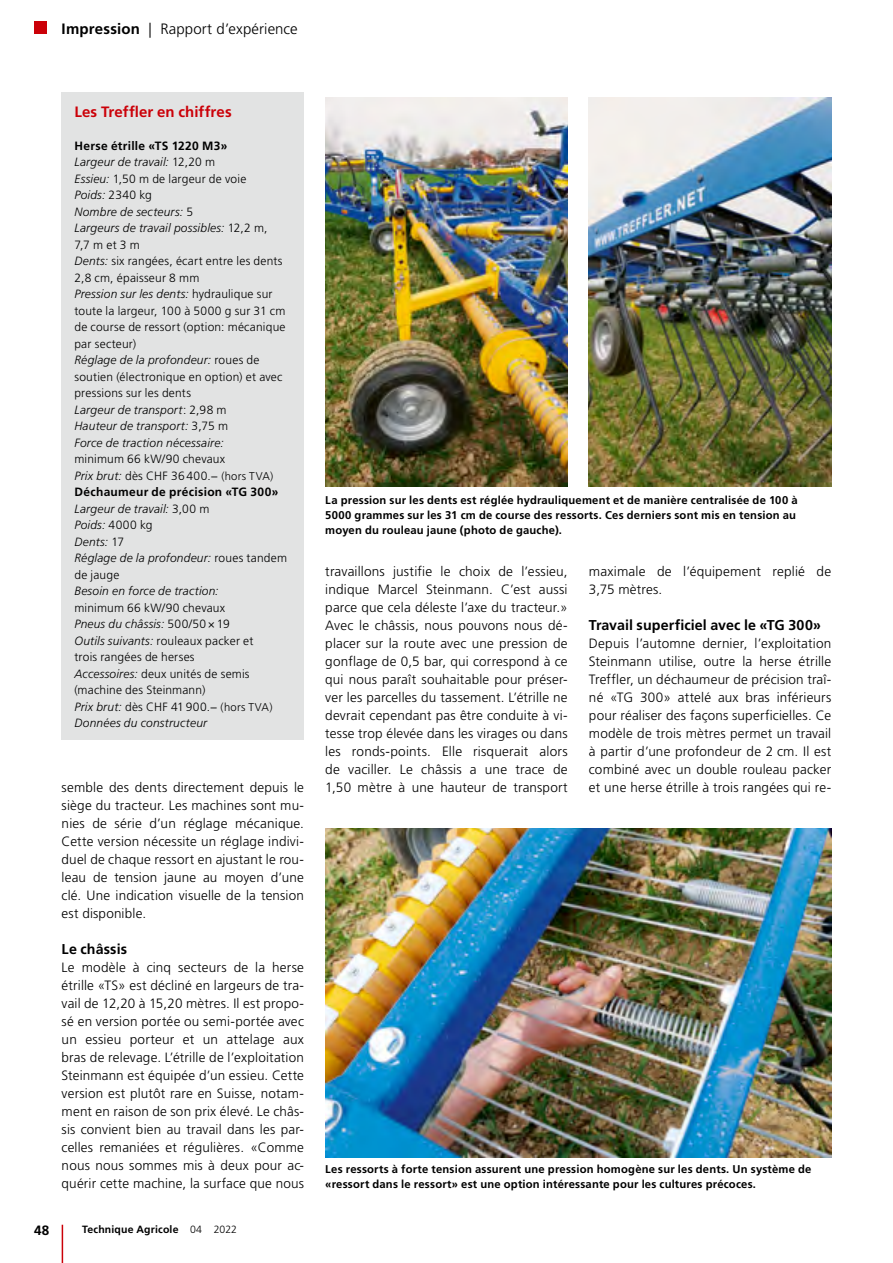
<style>
.page{position:relative;width:893px;height:1263px;background:#fff}
.page>*{position:absolute;margin:0;border:0;box-sizing:border-box;transform-origin:0 0}
.t1{font:300 15px "Frutiger LT Std";letter-spacing:.005em;color:#000}
.t2{font:700 15px "Frutiger LT Std";letter-spacing:.005em;color:#cb0008}
.t3{font:700 14.25px "Frutiger LT Std";letter-spacing:.01em;color:#000}
.t4{font:300 13.5px/18px "Frutiger LT Std";letter-spacing:.015em;color:#000;text-align:justify}
.t5{font:700 13.5px "Frutiger LT Std";color:#000}
.t6{font:300 12px/16.5px "Frutiger LT Std";letter-spacing:.015em;color:#000}
.t7{font:italic 300 12px "Frutiger LT Std";letter-spacing:.02em;color:#000}
.t8{font:700 11.25px/15px "Frutiger LT Std";letter-spacing:.015em;color:#000}
.t9{font:700 10.5px "Frutiger LT Std";letter-spacing:.015em;color:#000}
.s1{font-weight:700}
.s2{font-style:italic}
.s3{font-size:11.25px}
.s4{font-weight:300}
</style>
<div class="page">
<div style="left:34px;top:21px;width:13px;height:13px;background:#cb0008"></div>
<hr style="left:62px;top:1225px;width:1px;height:38px;background:#cb0008">
<div style="left:62px;top:93px;width:242px;height:647px;background:#e2e3e3"></div>
<img style="left:325px;top:828px;width:506px;height:330px">
<img style="left:325px;top:98px;width:243px;height:388px">
<img style="left:589px;top:98px;width:242px;height:388px">
<p class="t1" style="left:62px;top:20px;width:238px"><span class="s1">Impression</span> | Rapport d’expérience</p>
<p class="t2" style="left:74px;top:103px;width:159px">Les Treffler en chiffres</p>
<p class="t6" style="left:74px;top:138px;width:213px"><span class="s1">Herse étrille «TS 1220 M3»<br></span><span class="s2">Largeur de travail:</span> 12,20 m<br><span class="s2">Essieu:</span> 1,50 m de largeur de voie<br><span class="s2">Poids:</span> 2340 kg<br><span class="s2">Nombre de secteurs:</span> 5<br><span class="s2">Largeurs de travail possibles:</span> 12,2 m,<br>7,7 m et 3 m<br><span class="s2">Dents:</span> six rangées, écart entre les dents<br>2,8 cm, épaisseur 8 mm<br><span class="s2">Pression sur les dents:</span> hydraulique sur toute la largeur, 100 à 5000 g sur 31 cm de course de ressort (option: mécanique par secteur)<br><span class="s2">Réglage de la profondeur:</span> roues de soutien (électronique en option) et avec pressions sur les dents<br><span class="s2">Largeur de transport</span>: 2,98 m<br><span class="s2">Hauteur de transport:</span> 3,75 m<br><span class="s2">Force de traction nécessaire:</span></p>
<p class="t6" style="left:74px;top:451px;width:214px">minimum 66 kW/90 chevaux<br><span class="s2">Prix brut:</span> dès CHF 36 400.− <span class="s3">(hors TVA)<br></span><span class="s1">Déchaumeur de précision «TG 300»<br></span><span class="s2">Largeur de travail:</span> 3,00 m<br><span class="s2">Poids:</span> 4000 kg<br><span class="s2">Dents:</span> 17<br><span class="s2">Réglage de la profondeur:</span> roues tandem de jauge</p>
<p class="t7" style="left:74px;top:584px;width:146px">Besoin en force de traction:</p>
<p class="t6" style="left:74px;top:600px;width:200px">minimum 66 kW/90 chevaux<br><span class="s2">Pneus du châssis:</span> 500/50×19<br><span class="s2">Outils suivants:</span> rouleaux packer et trois rangées de herses<br><span class="s2">Accessoires:</span> deux unités de semis (machine des Steinmann)<br><span class="s2">Prix brut:</span> dès CHF 41 900.− <span class="s3">(hors TVA)<br></span><span class="s2">Données du constructeur</span></p>
<p class="t4" style="left:62px;top:779px;width:244px">semble des dents directement depuis le siège du tracteur. Les machines sont mu&shy;nies de série d’un réglage mécanique.<br>Cette version nécessite un réglage indivi&shy;duel de chaque ressort en ajustant le rou&shy;leau de tension jaune au moyen d’une clé. Une indication visuelle de la tension est disponible.</p>
<p class="t3" style="left:62px;top:941px;width:67px">Le châssis</p>
<p class="t4" style="left:62px;top:959px;width:244px">Le modèle à cinq secteurs de la herse étrille «TS» est décliné en largeurs de tra&shy;vail de 12,20 à 15,20 mètres. Il est propo&shy;sé en version portée ou semi-portée avec un essieu porteur et un attelage aux bras de relevage. L’étrille de l’exploitation Steinmann est équipée d’un essieu. Cette version est plutôt rare en Suisse, notam&shy;ment en raison de son prix élevé. Le châs&shy;sis convient bien au travail dans les par&shy;celles remaniées et régulières. «Comme nous nous sommes mis à deux pour ac&shy;quérir cette machine, la surface que nous</p>
<p class="t5" style="left:34px;top:1222px;width:17px">48</p>
<p class="t9" style="left:82px;top:1223px;width:157px">Technique Agricole <span class="s4">04 2022</span></p>
<p class="t8" style="left:325px;top:493px;width:474px">La pression sur les dents est réglée hydrauliquement et de manière centralisée de 100 à<br>5000 grammes sur les 31 cm de course des ressorts. Ces derniers sont mis en tension au moyen du rouleau jaune (photo de gauche).</p>
<p class="t4" style="left:325px;top:563px;width:244px">travaillons justifie le choix de l’essieu, indique Marcel Steinmann. C’est aussi parce que cela déleste l’axe du tracteur.» Avec le châssis, nous pouvons nous dé&shy;placer sur la route avec une pression de gonflage de 0,5 bar, qui correspond à ce qui nous paraît souhaitable pour préser&shy;ver les parcelles du tassement. L’étrille ne devrait cependant pas être conduite à vi&shy;tesse trop élevée dans les virages ou dans les ronds-points. Elle risquerait alors de vaciller. Le châssis a une trace de 1,50 mètre à une hauteur de transport</p>
<p class="t4" style="left:589px;top:563px;width:244px">maximale de l’équipement replié de<br>3,75 mètres.</p>
<p class="t3" style="left:589px;top:617px;width:234px">Travail superficiel avec le «TG 300»</p>
<p class="t4" style="left:589px;top:635px;width:244px">Depuis l’automne dernier, l’exploitation Steinmann utilise, outre la herse étrille Treffler, un déchaumeur de précision traî&shy;né «TG 300» attelé aux bras inférieurs pour réaliser des façons superficielles. Ce modèle de trois mètres permet un travail à partir d’une profondeur de 2 cm. Il est combiné avec un double rouleau packer et une herse étrille à trois rangées qui re-</p>
<p class="t8" style="left:325px;top:1162px;width:488px">Les ressorts à forte tension assurent une pression homogène sur les dents. Un système de «ressort dans le ressort» est une option intéressante pour les cultures précoces.</p>
</div>
